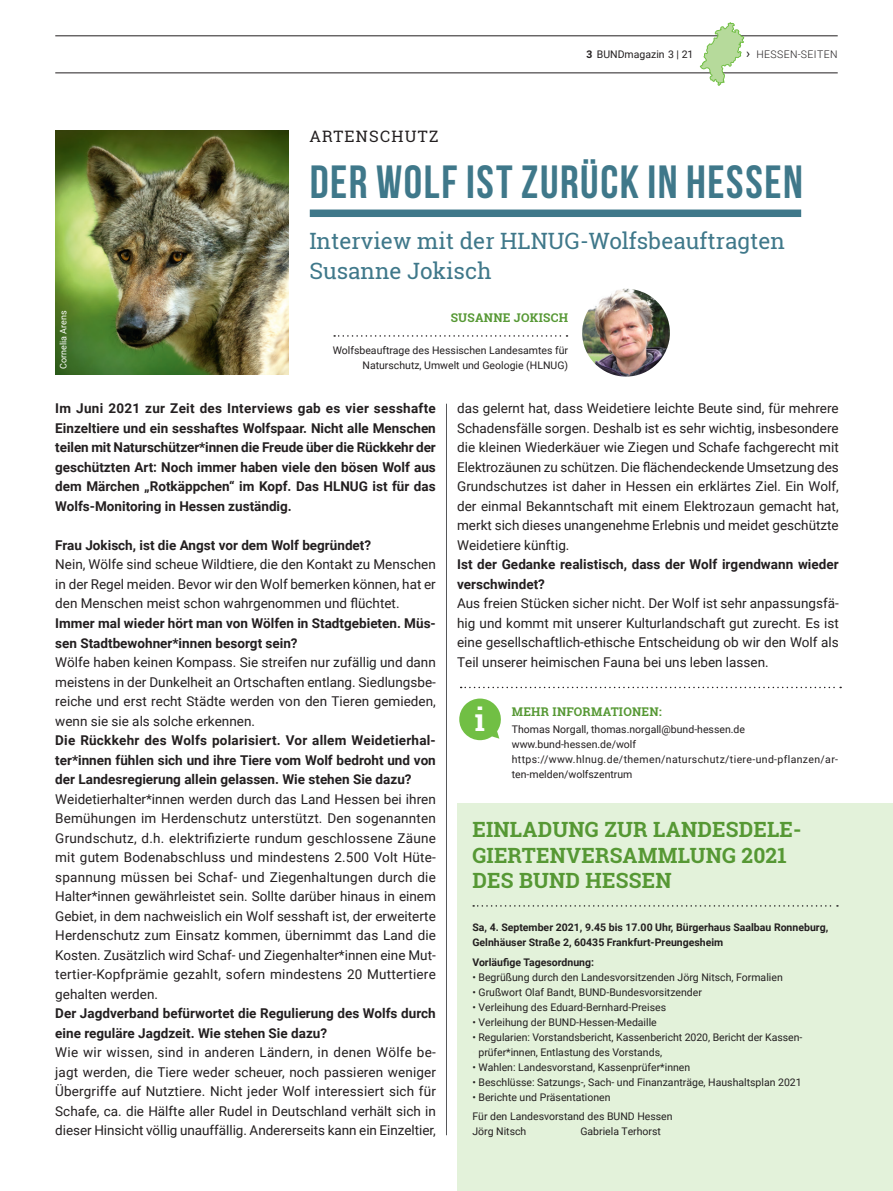
<style>
.page{position:relative;width:893px;height:1191px;background:#fff}
.page>*{position:absolute;margin:0;border:0;box-sizing:border-box;transform-origin:0 0}
.t1{font:700 46.5px "Bebas Neue";letter-spacing:.035em;color:#3f788a}
.t2{font:700 31.35px "Roboto Slab";color:#fff}
.t3{font:22.5px/29.2px "Roboto Slab";color:#3f788a}
.t4{font:700 21px/25.5px "Roboto Slab";letter-spacing:.01em;color:#569834}
.t5{font:15.75px "Roboto Slab";letter-spacing:.08em;color:#231f20}
.t6{font:13.5px/19.5px "Roboto";color:#231f20;text-align:justify}
.t7{font:700 13.5px/19.5px "Roboto";color:#231f20}
.t8{font:700 12px "Roboto Slab";letter-spacing:.02em;color:#569834}
.t9{font:10.5px/15px "Roboto";color:#231f20}
.t10{font:700 10.5px/15px "Roboto";color:#231f20}
.t11{font:300 10.5px "Roboto";letter-spacing:.035em;color:#231f20}
.t12{font:9px "Roboto";color:#fff}
.s1{font-family:"Roboto Slab";font-weight:700}
.s2{font-weight:400;font-size:13.5px}
.s3{color:#dfeed4}
</style>
<div class="page">
<svg style="left:459px;top:698px;width:42px;height:42px"></svg>
<svg style="left:461px;top:686px;width:380px;height:2px"></svg>
<svg style="left:334px;top:335px;width:233px;height:2px"></svg>
<img style="left:55px;top:131px;width:233px;height:243px">
<div style="left:457px;top:803px;width:436px;height:388px;background:#e3f2da"></div>
<img style="left:582px;top:289px;width:88px;height:87px;border-radius:44px">
<div style="left:310px;top:209px;width:491px;height:8px;background:#3f788a"></div>
<hr style="left:446px;top:404px;width:1px;height:731px;background:#57585a">
<hr style="left:0;top:132px;width:1px;height:1059px;background:#71bf44">
<svg style="left:473px;top:905px;width:365px;height:1px"></svg>
<hr style="left:55px;top:72px;width:783px;height:1px;background:#231f20">
<hr style="left:55px;top:35px;width:783px;height:1px;background:#231f20">
<svg style="left:699px;top:22px;width:46px;height:64px"></svg>
<p class="t5" style="left:309px;top:125px;width:131px">ARTENSCHUTZ</p>
<p class="t9" style="left:586px;top:46px;width:109px"><span class="s1">3</span> BUNDmagazin 3 | 21</p>
<p class="t11" style="left:746px;top:47px;width:93px"><span class="s2">›</span> HESSEN-SEITEN</p>
<p class="t12" style="left:57px;top:369px;width:60px;rotate:-90deg">Cornelia Arens</p>
<h1 class="t1" style="left:310px;top:156px;width:495px">DER WOLF IST ZURÜCK IN HESSEN</h1>
<h3 class="t3" style="left:309px;top:226px;width:477px">Interview mit der HLNUG-Wolfsbeauftragten<br>Susanne Jokisch</h3>
<p class="t8" style="left:451px;top:309px;width:119px">SUSANNE JOKISCH</p>
<p class="t9" style="left:333px;top:342px;width:237px;text-align:right">Wolfsbeauftrage des Hessischen Landesamtes für<br>Naturschutz, Umwelt und Geologie (HLNUG)</p>
<p class="t7" style="left:55px;top:398px;width:382px;text-align:justify">Im Juni 2021 zur Zeit des Interviews gab es vier sesshafte Einzeltiere und ein sesshaftes Wolfspaar. Nicht alle Menschen teilen mit Naturschützer*innen die Freude über die Rückkehr der geschützten Art: Noch immer haben viele den bösen Wolf aus dem Märchen „Rotkäppchen“ im Kopf. Das HLNUG ist für das Wolfs-Monitoring in Hessen zuständig.</p>
<p class="t7" style="left:55px;top:535px;width:317px">Frau Jokisch, ist die Angst vor dem Wolf begründet?</p>
<p class="t6" style="left:55px;top:554px;width:382px">Nein, Wölfe sind scheue Wildtiere, die den Kontakt zu Menschen in der Regel meiden. Bevor wir den Wolf bemerken können, hat er den Menschen meist schon wahrgenommen und flüchtet.</p>
<p class="t7" style="left:55px;top:613px;width:382px">Immer mal wieder hört man von Wölfen in Stadtgebieten. Müs&shy;sen Stadtbewohner*innen besorgt sein?</p>
<p class="t6" style="left:55px;top:652px;width:382px">Wölfe haben keinen Kompass. Sie streifen nur zufällig und dann meistens in der Dunkelheit an Ortschaften entlang. Siedlungsbe&shy;reiche und erst recht Städte werden von den Tieren gemieden, wenn sie sie als solche erkennen.</p>
<p class="t7" style="left:55px;top:730px;width:382px;text-align:justify">Die Rückkehr des Wolfs polarisiert. Vor allem Weidetierhal&shy;ter*innen fühlen sich und ihre Tiere vom Wolf bedroht und von der Landesregierung allein gelassen. Wie stehen Sie dazu?</p>
<p class="t6" style="left:55px;top:788px;width:382px">Weidetierhalter*innen werden durch das Land Hessen bei ihren Bemühungen im Herdenschutz unterstützt. Den sogenannten Grundschutz, d.h. elektrifizierte rundum geschlossene Zäune mit gutem Bodenabschluss und mindestens 2.500 Volt Hüte&shy;spannung müssen bei Schaf- und Ziegenhaltungen durch die Halter*innen gewährleistet sein. Sollte darüber hinaus in einem Gebiet, in dem nachweislich ein Wolf sesshaft ist, der erweiterte Herdenschutz zum Einsatz kommen, übernimmt das Land die Kosten. Zusätzlich wird Schaf- und Ziegenhalter*innen eine Mut&shy;tertier-Kopfprämie gezahlt, sofern mindestens 20 Muttertiere gehalten werden.</p>
<p class="t7" style="left:55px;top:1003px;width:382px">Der Jagdverband befürwortet die Regulierung des Wolfs durch eine reguläre Jagdzeit. Wie stehen Sie dazu?</p>
<p class="t6" style="left:55px;top:1042px;width:382px">Wie wir wissen, sind in anderen Ländern, in denen Wölfe be&shy;jagt werden, die Tiere weder scheuer, noch passieren weniger Übergriffe auf Nutztiere. Nicht jeder Wolf interessiert sich für Schafe, ca. die Hälfte aller Rudel in Deutschland verhält sich in dieser Hinsicht völlig unauffällig. Andererseits kann ein Einzeltier,</p>
<p class="t6" style="left:457px;top:398px;width:383px">das gelernt hat, dass Weidetiere leichte Beute sind, für mehrere Schadensfälle sorgen. Deshalb ist es sehr wichtig, insbesondere die kleinen Wiederkäuer wie Ziegen und Schafe fachgerecht mit Elektrozäunen zu schützen. Die flächendeckende Umsetzung des Grundschutzes ist daher in Hessen ein erklärtes Ziel. Ein Wolf, der einmal Bekanntschaft mit einem Elektrozaun gemacht hat, merkt sich dieses unangenehme Erlebnis und meidet geschützte Weidetiere künftig.</p>
<p class="t7" style="left:457px;top:554px;width:383px">Ist der Gedanke realistisch, dass der Wolf irgendwann wieder verschwindet?</p>
<p class="t6" style="left:457px;top:593px;width:383px">Aus freien Stücken sicher nicht. Der Wolf ist sehr anpassungsfä&shy;hig und kommt mit unserer Kulturlandschaft gut zurecht. Es ist eine gesellschaftlich-ethische Entscheidung ob wir den Wolf als Teil unserer heimischen Fauna bei uns leben lassen.</p>
<h2 class="t2" style="left:475px;top:698px;width:12px">i</h2>
<p class="t8" style="left:512px;top:703px;width:151px">MEHR INFORMATIONEN:</p>
<p class="t9" style="left:512px;top:721px;width:328px">Thomas Norgall, thomas.norgall@bund-hessen.de www.bund-hessen.de/wolf https://www.hlnug.de/themen/naturschutz/tiere-und-pflanzen/ar&shy;ten-melden/wolfszentrum</p>
<h3 class="t4" style="left:472px;top:816px;width:331px">EINLADUNG ZUR LANDESDELE-<br>GIERTENVERSAMMLUNG 2021<br>DES BUND HESSEN</h3>
<p class="t10" style="left:472px;top:920px;width:357px">Sa, 4. September 2021, 9.45 bis 17.00 Uhr, Bürgerhaus Saalbau Ronneburg,<br>Gelnhäuser Straße 2, 60435 Frankfurt-Preungesheim</p>
<p class="t10" style="left:472px;top:954px;width:123px">Vorläufige Tagesordnung:</p>
<p class="t9" style="left:472px;top:969px;width:312px">• Begrüßung durch den Landesvorsitzenden Jörg Nitsch, Formalien</p>
<p class="t9" style="left:472px;top:984px;width:231px">• Grußwort Olaf Bandt, BUND-Bundesvorsitzender</p>
<p class="t9" style="left:472px;top:999px;width:195px">• Verleihung des Eduard-Bernhard-Preises</p>
<p class="t9" style="left:472px;top:1014px;width:186px">• Verleihung der BUND-Hessen-Medaille</p>
<p class="t9" style="left:472px;top:1029px;width:331px">• Regularien: Vorstandsbericht, Kassenbericht 2020, Bericht der Kassen-</p>
<p class="t9" style="left:472px;top:1044px;width:191px"><span class="s3">•</span> prüfer*innen, Entlastung des Vorstands,</p>
<p class="t9" style="left:472px;top:1059px;width:219px">• Wahlen: Landesvorstand, Kassenprüfer*innen</p>
<p class="t9" style="left:472px;top:1074px;width:331px">• Beschlüsse: Satzungs-, Sach- und Finanzanträge, Haushaltsplan 2021</p>
<p class="t9" style="left:472px;top:1087px;width:202px;line-height:19.2px">• Berichte und Präsentationen<br>Für den Landesvorstand des BUND Hessen</p>
<p class="t9" style="left:472px;top:1123px;width:55px">Jörg Nitsch</p>
<p class="t9" style="left:580px;top:1123px;width:82px">Gabriela Terhorst</p>
</div>
